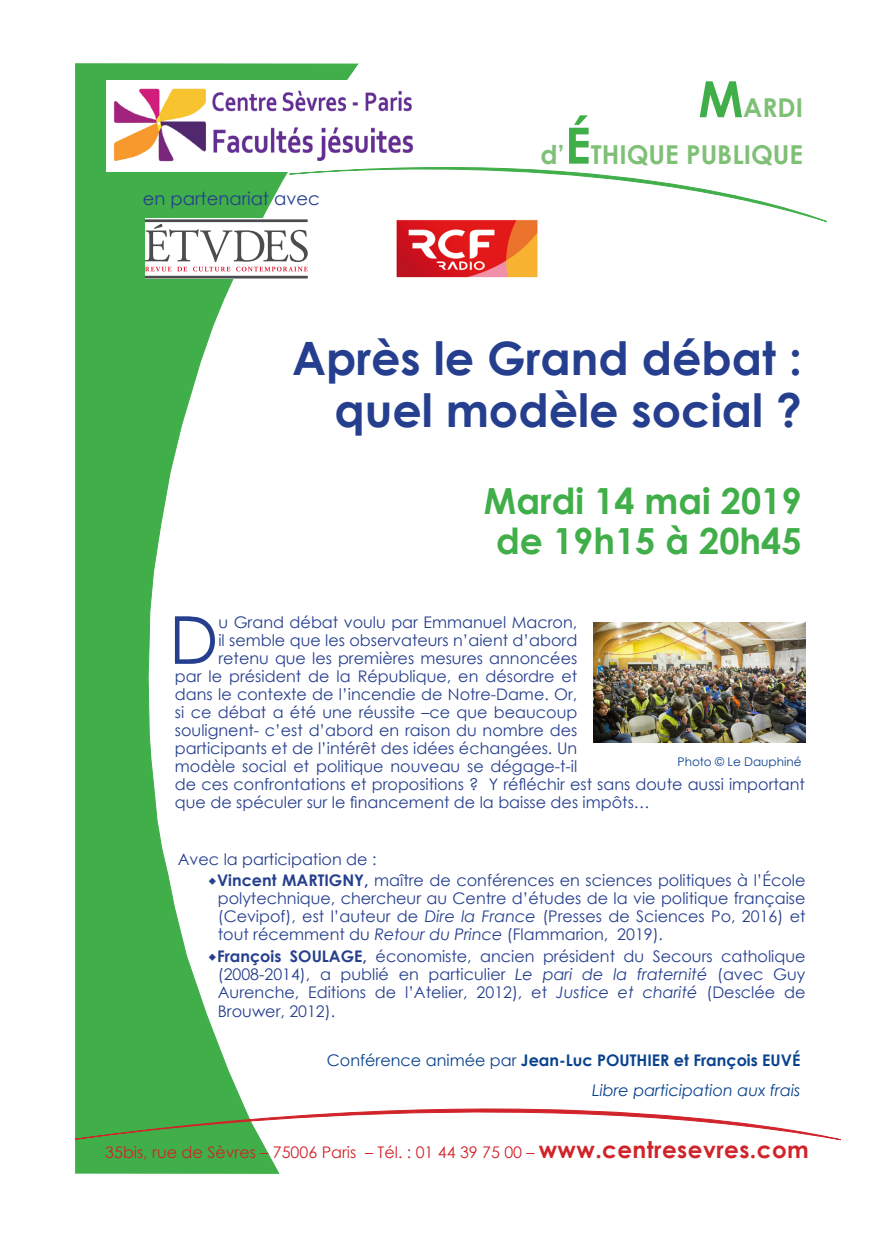
<style>
.page{position:relative;width:896px;height:1248px;background:#fff}
.page>*{position:absolute;margin:0;border:0;box-sizing:border-box;transform-origin:0 0}
.t1{font:66.2px "Century Gothic";color:#253f8e}
.t2{font:700 46px/52px "Century Gothic";color:#253f8e;text-align:right}
.t3{font:700 36px "Century Gothic";color:#40ae49}
.t4{font:700 26px "Century Gothic";color:#7fc077}
.t5{font:18px "Century Gothic";color:#253f8e}
.t6{font:16px/18px "Century Gothic";color:#253f8e;text-align:justify}
.t7{font:16px "Century Gothic";color:#d1232a}
.t8{font:700 16px "Century Gothic";color:#09428e}
.t9{font:italic 16px "Century Gothic";color:#09428e}
.t10{font:12px "Century Gothic";color:#09428e}
.s1{font-size:50px;color:#40ae49}
.s2{font-weight:700}
.s3{font-style:italic}
.s4{font-weight:400}
.s5{font-weight:700;font-size:23px}
</style>
<div class="page">
<svg style="left:75px;top:63px;width:284px;height:1111px"></svg>
<img style="left:106px;top:80px;width:307px;height:92px">
<svg style="left:75px;top:1070px;width:765px;height:69px"></svg>
<img style="left:593px;top:623px;width:212px;height:119px">
<div style="left:145px;top:218px;width:159px;height:60px;background:linear-gradient(to right,#fff,#fff)"></div>
<hr style="left:145px;top:276px;width:163px;height:2px;background:#4b4c4d">
<svg style="left:145px;top:145px;width:682px;height:126px"></svg>
<img style="left:394px;top:218px;width:146px;height:60px">
<svg style="left:209px;top:877px;width:7px;height:8px"></svg>
<svg style="left:209px;top:953px;width:7px;height:8px"></svg>
<p class="t5" style="left:143px;top:186px;width:178px">en partenariat avec</p>
<p class="t4" style="left:698px;top:88px;width:106px"><span class="s1">M</span>ARDI</p>
<p class="t4" style="left:540px;top:134px;width:264px">d’<span class="s1">É</span>THIQUE PUBLIQUE</p>
<p class="t2" style="left:292px;top:330px;width:511px">Après le Grand débat : quel modèle social ?</p>
<p class="t3" style="left:484px;top:473px;width:319px">Mardi 14 mai 2019</p>
<p class="t3" style="left:496px;top:513px;width:307px">de 19h15 à 20h45</p>
<p class="t1" style="left:169px;top:593px;width:51px">D</p>
<p class="t6" style="left:218px;top:612px;width:360px">u Grand débat voulu par Emmanuel Macron,</p>
<p class="t6" style="left:218px;top:630px;width:360px">il semble que les observateurs n’aient d’abord</p>
<p class="t6" style="left:218px;top:648px;width:360px">retenu que les premières mesures annoncées</p>
<p class="t6" style="left:175px;top:666px;width:404px">par le président de la République, en désordre et</p>
<p class="t6" style="left:175px;top:684px;width:404px">dans le contexte de l’incendie de Notre-Dame. Or,</p>
<p class="t6" style="left:175px;top:702px;width:404px">si ce débat a été une réussite –ce que beaucoup</p>
<p class="t6" style="left:175px;top:720px;width:404px">soulignent- c’est d’abord en raison du nombre des</p>
<p class="t6" style="left:175px;top:738px;width:404px">participants et de l’intérêt des idées échangées. Un</p>
<p class="t6" style="left:175px;top:756px;width:404px">modèle social et politique nouveau se dégage-t-il</p>
<p class="t6" style="left:175px;top:774px;width:631px">de ces confrontations et propositions ? Y réfléchir est sans doute aussi important</p>
<p class="t6" style="left:175px;top:792px;width:476px">que de spéculer sur le financement de la baisse des impôts…</p>
<p class="t10" style="left:677px;top:753px;width:125px">Photo © Le Dauphiné</p>
<p class="t6" style="left:178px;top:849px;width:200px">Avec la participation de :</p>
<p class="t6" style="left:217px;top:871px;width:590px"><span class="s2">Vincent MARTIGNY,</span> maître de conférences en sciences politiques à l’École polytechnique, chercheur au Centre d’études de la vie politique française (Cevipof), est l’auteur de <span class="s3">Dire la France</span> (Presses de Sciences Po, 2016) et tout récemment du <span class="s3">Retour du Prince</span> (Flammarion, 2019).</p>
<p class="t6" style="left:217px;top:947px;width:590px"><span class="s2">François SOULAGE,</span> économiste, ancien président du Secours catholique (2008-2014), a publié en particulier <span class="s3">Le pari de la fraternité</span> (avec Guy Aurenche, Editions de l’Atelier, 2012), et <span class="s3">Justice et charité</span> (Desclée de Brouwer, 2012).</p>
<p class="t8" style="left:327px;top:1047px;width:475px"><span class="s4">Conférence animée par</span> Jean-Luc POUTHIER et François EUVÉ</p>
<p class="t9" style="left:592px;top:1079px;width:210px">Libre participation aux frais</p>
<p class="t7" style="left:105px;top:1141px;width:705px">35bis, rue de Sèvres – 75006 Paris – Tél. : 01 44 39 75 00 – <span class="s5">www.centresevres.com</span></p>
</div>
